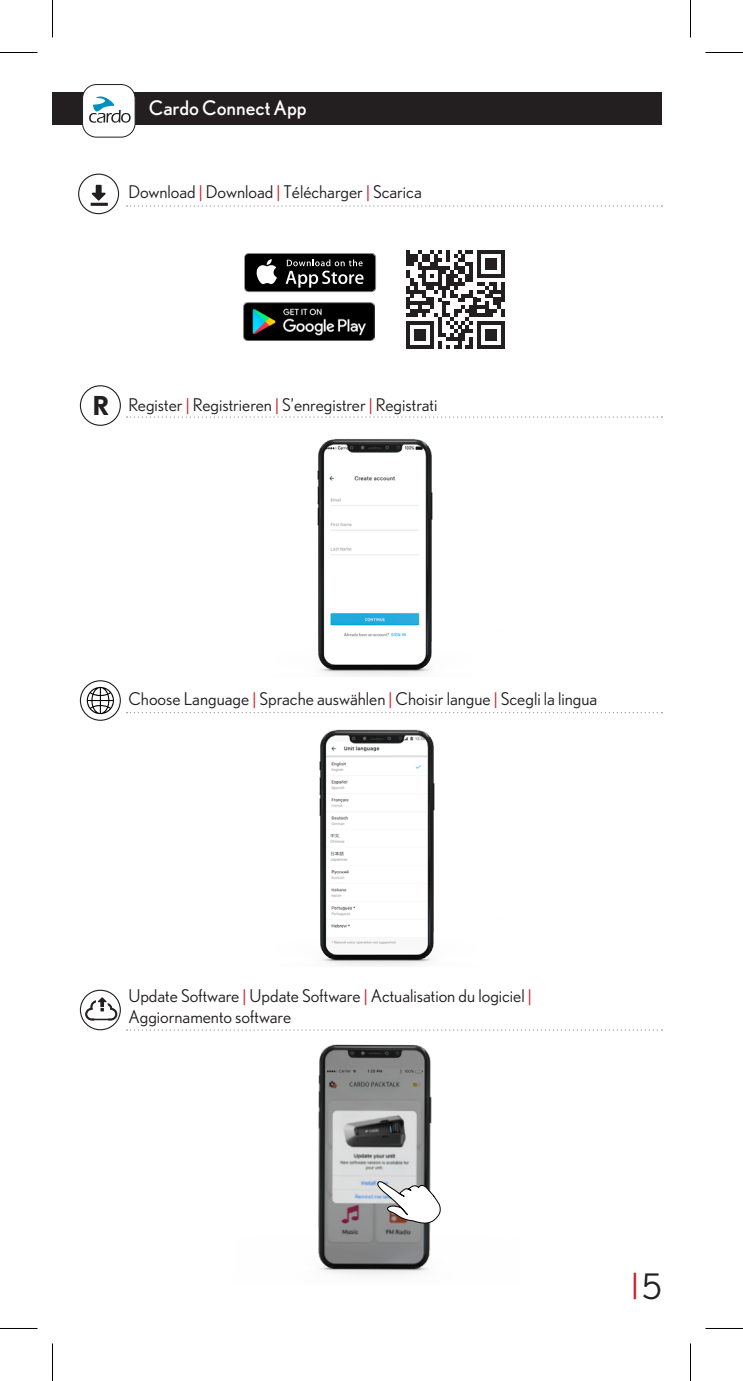
<style>
.page{position:relative;width:743px;height:1381px;background:#fff}
.page>*{position:absolute;margin:0;border:0;box-sizing:border-box;transform-origin:0 0}
.t1{font:29px "Nobel";color:#cf2027;scale:1.2 1}
.t2{font:700 26px "Nobel";color:#231f20}
.Small_Product_Texts{font:20px "Nobel";color:#fff}
.grey_text_title{font:17.5px/21px "Nobel";color:#231f20}
.s1{color:#cf2027}
.s2{font-size:35px;color:#231f20}
</style>
<div class="page">
<div style="left:52px;top:92px;width:610px;height:33px;background:#231f20"></div>
<img style="left:233px;top:1030px;width:285px;height:245px">
<div style="left:83px;top:85px;width:52px;height:52px;background:#fff;border-radius:14px"></div>
<div style="left:82px;top:84px;width:53px;height:53px;border:1px solid #231f20;border-radius:14px"></div>
<svg style="left:89px;top:96px;width:42px;height:27px"></svg>
<svg style="left:377px;top:1180px;width:64px;height:44px"></svg>
<img style="left:317px;top:439px;width:116px;height:237px">
<img style="left:222px;top:713px;width:288px;height:253px">
<svg style="left:92px;top:185px;width:14px;height:16px"></svg>
<div style="left:78px;top:174px;width:41px;height:40px;border:1px solid #231f20;border-radius:50%"></div>
<hr style="left:91px;top:203px;width:17px;height:3px;background:#231f20">
<div style="left:80px;top:385px;width:41px;height:41px;border:1px solid #231f20;border-radius:50%"></div>
<svg style="left:85px;top:997px;width:32px;height:23px"></svg>
<div style="left:80px;top:989px;width:41px;height:41px;border:1px solid #231f20;border-radius:50%"></div>
<div style="left:80px;top:680px;width:41px;height:41px;border:1px solid #231f20;border-radius:50%"></div>
<svg style="left:127px;top:205px;width:535px;height:2px"></svg>
<svg style="left:127px;top:416px;width:535px;height:2px"></svg>
<svg style="left:127px;top:1029px;width:535px;height:1px"></svg>
<svg style="left:127px;top:712px;width:535px;height:1px"></svg>
<svg style="left:244px;top:253px;width:132px;height:39px"></svg>
<div style="left:245px;top:254px;width:130px;height:37px;background:#000;border-radius:4px"></div>
<svg style="left:256px;top:259px;width:21px;height:25px"></svg>
<img style="left:345px;top:253px;width:31px;height:38px">
<svg style="left:286px;top:259px;width:77px;height:29px"></svg>
<svg style="left:406px;top:250px;width:99px;height:99px"></svg>
<img style="left:243px;top:302px;width:132px;height:39px">
<svg style="left:87px;top:687px;width:27px;height:27px"></svg>
<hr style="left:0;top:52px;width:38px;height:1px;background:#000">
<hr style="left:705px;top:52px;width:38px;height:1px;background:#000">
<hr style="left:0;top:1328px;width:38px;height:1px;background:#000">
<hr style="left:705px;top:1328px;width:38px;height:1px;background:#000">
<hr style="left:52px;top:0;width:1px;height:37px;background:#000">
<hr style="left:52px;top:1343px;width:1px;height:38px;background:#000">
<hr style="left:690px;top:0;width:1px;height:37px;background:#000">
<hr style="left:690px;top:1343px;width:1px;height:38px;background:#000">
<p class="Small_Product_Texts" style="left:149px;top:96px;width:159px">Cardo Connect App</p>
<p class="grey_text_title" style="left:128px;top:181px;width:295px">Download <span class="s1">|</span> Download <span class="s1">|</span> Télécharger <span class="s1">|</span> Scarica</p>
<p class="t2" style="left:92px;top:390px;width:18px">R</p>
<p class="grey_text_title" style="left:128px;top:394px;width:310px">Register <span class="s1">|</span> Registrieren <span class="s1">|</span> S’enregistrer <span class="s1">|</span> Registrati</p>
<p class="grey_text_title" style="left:128px;top:688px;width:470px">Choose Language <span class="s1">|</span> Sprache auswählen <span class="s1">|</span> Choisir langue <span class="s1">|</span> Scegli la lingua</p>
<p class="grey_text_title" style="left:128px;top:985px;width:405px">Update Software <span class="s1">|</span> Update Software <span class="s1">|</span> Actualisation du logiciel <span class="s1">|<br></span>Aggiornamento software</p>
<h1 class="t1" style="left:631px;top:1267px;width:27px">|<span class="s2">5</span></h1>
</div>
